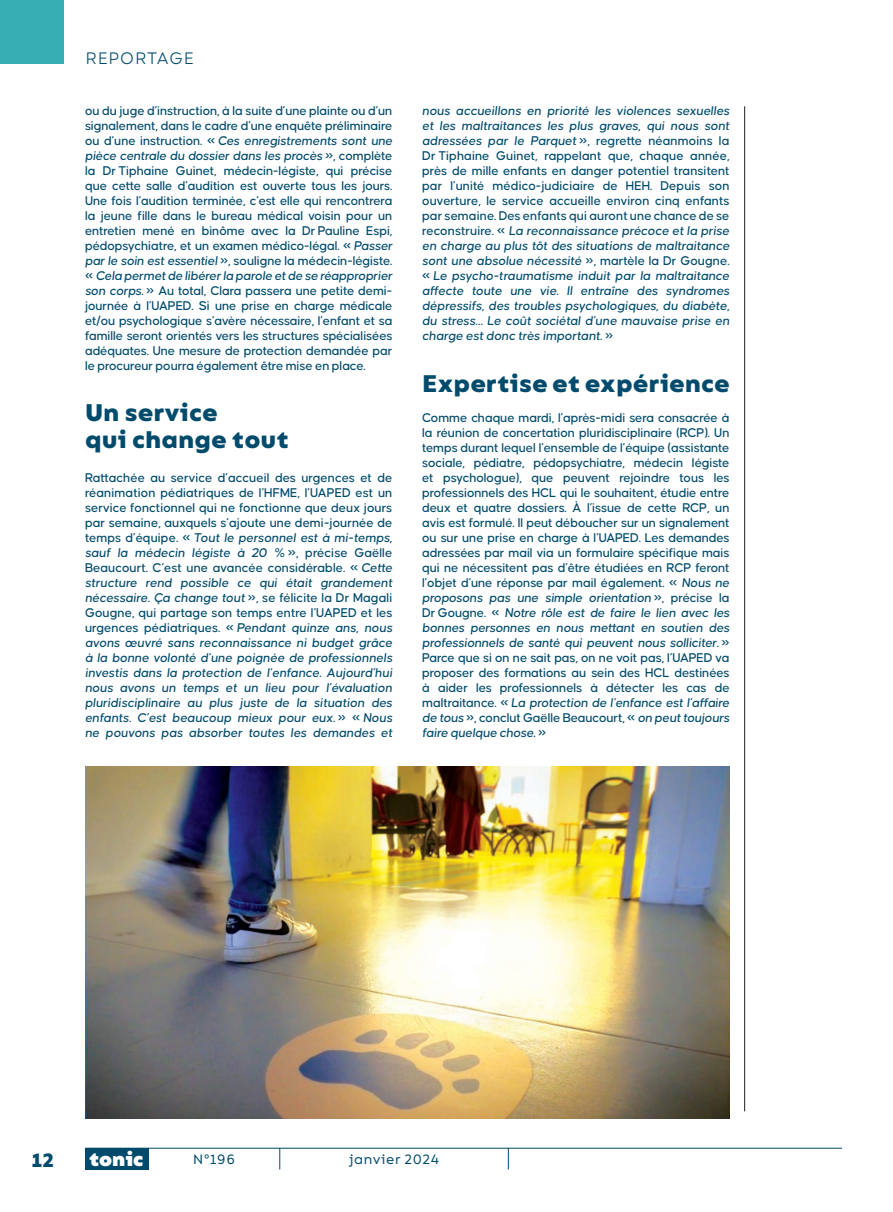
<style>
.page{position:relative;width:893px;height:1212px;background:#fff}
.page>*{position:absolute;margin:0;border:0;box-sizing:border-box;transform-origin:0 0}
.t1{font:700 24px/27px "Bion";color:#004b6c}
.t2{font:800 19.2px "Bion";color:#fff}
.t3{font:700 19.2px "Bion";color:#004b6c}
.t4{font:16.5px "Bion";color:#004b6c}
.t5{font:500 13.5px/15px "Causten";letter-spacing:-.01em;color:#004b6c;text-align:justify}
.t6{font:italic 500 13.5px/15px "Causten";color:#004b6c;text-align:justify}
.t7{font:13.5px "Bion";color:#004b6c}
.s1{font-style:italic}
.s2{font-style:normal}
</style>
<div class="page">
<hr style="left:892px;top:0;width:1px;height:1212px;background:#d6e0f1">
<hr style="left:744px;top:106px;width:1px;height:1005px;background:#231f20">
<img style="left:85px;top:766px;width:645px;height:352px">
<hr style="left:85px;top:1148px;width:757px;height:1px;background:#004b6c">
<div style="left:85px;top:1148px;width:64px;height:21px;background:#004b6c"></div>
<svg style="left:279px;top:1148px;width:1px;height:21px"></svg>
<svg style="left:508px;top:1148px;width:1px;height:21px"></svg>
<div style="left:0;top:0;width:64px;height:64px;background:#36aeb4"></div>
<p class="t4" style="left:85px;top:49px;width:110px">REPORTAGE</p>
<p class="t5" style="left:85px;top:103px;width:309px">ou du juge d’instruction, à la suite d’une plainte ou d’un signalement, dans le cadre d’une enquête préliminaire ou d’une instruction. « <span class="s1">Ces enregistrements sont une pièce centrale du dossier dans les procès</span> », complète la Dr Tiphaine Guinet, médecin-légiste, qui précise que cette salle d’audition est ouverte tous les jours.<br>Une fois l’audition terminée, c’est elle qui rencontrera la jeune fille dans le bureau médical voisin pour un entretien mené en binôme avec la Dr Pauline Espi, pédopsychiatre, et un examen médico-légal. « <span class="s1">Passer par le soin est essentiel</span> », souligne la médecin-légiste. « <span class="s1">Cela permet de libérer la parole et de se réapproprier son corps.</span> » Au total, Clara passera une petite demi&shy;journée à l’UAPED. Si une prise en charge médicale et/ou psychologique s’avère nécessaire, l’enfant et sa famille seront orientés vers les structures spécialisées adéquates. Une mesure de protection demandée par le procureur pourra également être mise en place.</p>
<h1 class="t1" style="left:85px;top:400px;width:205px">Un service<br>qui change tout</h1>
<p class="t6" style="left:85px;top:470px;width:309px"><span class="s2">Rattachée au service d’accueil des urgences et de réanimation pédiatriques de l’HFME, l’UAPED est un service fonctionnel qui ne fonctionne que deux jours par semaine, auxquels s’ajoute une demi-journée de temps d’équipe. «</span> Tout le personnel est à mi-temps, sauf la médecin légiste à 20 % <span class="s2">», précise Gaëlle Beaucourt. C’est une avancée considérable. «</span> Cette structure rend possible ce qui était grandement nécessaire. Ça change tout <span class="s2">», se félicite la Dr Magali Gougne, qui partage son temps entre l’UAPED et les urgences pédiatriques. «</span> Pendant quinze ans, nous avons œuvré sans reconnaissance ni budget grâce à la bonne volonté d’une poignée de professionnels investis dans la protection de l’enfance. Aujourd’hui nous avons un temps et un lieu pour l’évaluation pluridisciplinaire au plus juste de la situation des enfants. C’est beaucoup mieux pour eux. <span class="s2">» «</span> Nous ne pouvons pas absorber toutes les demandes et</p>
<p class="t6" style="left:422px;top:103px;width:309px">nous accueillons en priorité les violences sexuelles et les maltraitances les plus graves, qui nous sont adressées par le Parquet <span class="s2">», regrette néanmoins la Dr Tiphaine Guinet, rappelant que, chaque année, près de mille enfants en danger potentiel transitent par l’unité médico-judiciaire de HEH. Depuis son ouverture, le service accueille environ cinq enfants par semaine. Des enfants qui auront une chance de se reconstruire. «</span> La reconnaissance précoce et la prise en charge au plus tôt des situations de maltraitance sont une absolue nécessité <span class="s2">», martèle la Dr Gougne. «</span> Le psycho-traumatisme induit par la maltraitance affecte toute une vie. Il entraîne des syndromes dépressifs, des troubles psychologiques, du diabète, du stress… Le coût sociétal d’une mauvaise prise en charge est donc très important. <span class="s2">»</span></p>
<h1 class="t1" style="left:422px;top:371px;width:309px">Expertise et expérience</h1>
<p class="t5" style="left:422px;top:410px;width:309px">Comme chaque mardi, l’après-midi sera consacrée à la réunion de concertation pluridisciplinaire (RCP). Un temps durant lequel l’ensemble de l’équipe (assistante sociale, pédiatre, pédopsychiatre, médecin légiste et psychologue), que peuvent rejoindre tous les professionnels des HCL qui le souhaitent, étudie entre deux et quatre dossiers. À l’issue de cette RCP, un avis est formulé. Il peut déboucher sur un signalement ou sur une prise en charge à l’UAPED. Les demandes adressées par mail via un formulaire spécifique mais qui ne nécessitent pas d’être étudiées en RCP feront l’objet d’une réponse par mail également. « <span class="s1">Nous ne proposons pas une simple orientation</span> », précise la Dr Gougne. « <span class="s1">Notre rôle est de faire le lien avec les bonnes personnes en nous mettant en soutien des professionnels de santé qui peuvent nous solliciter.</span> » Parce que si on ne sait pas, on ne voit pas, l’UAPED va proposer des formations au sein des HCL destinées à aider les professionnels à détecter les cas de maltraitance. « <span class="s1">La protection de l’enfance est l’affaire de tous</span> », conclut Gaëlle Beaucourt, « <span class="s1">on peut toujours faire quelque chose.</span> »</p>
<h2 class="t3" style="left:32px;top:1149px;width:24px">12</h2>
<h2 class="t2" style="left:89px;top:1148px;width:56px">tonic</h2>
<p class="t7" style="left:193px;top:1152px;width:44px">N°196</p>
<p class="t7" style="left:349px;top:1152px;width:92px">janvier 2024</p>
</div>
